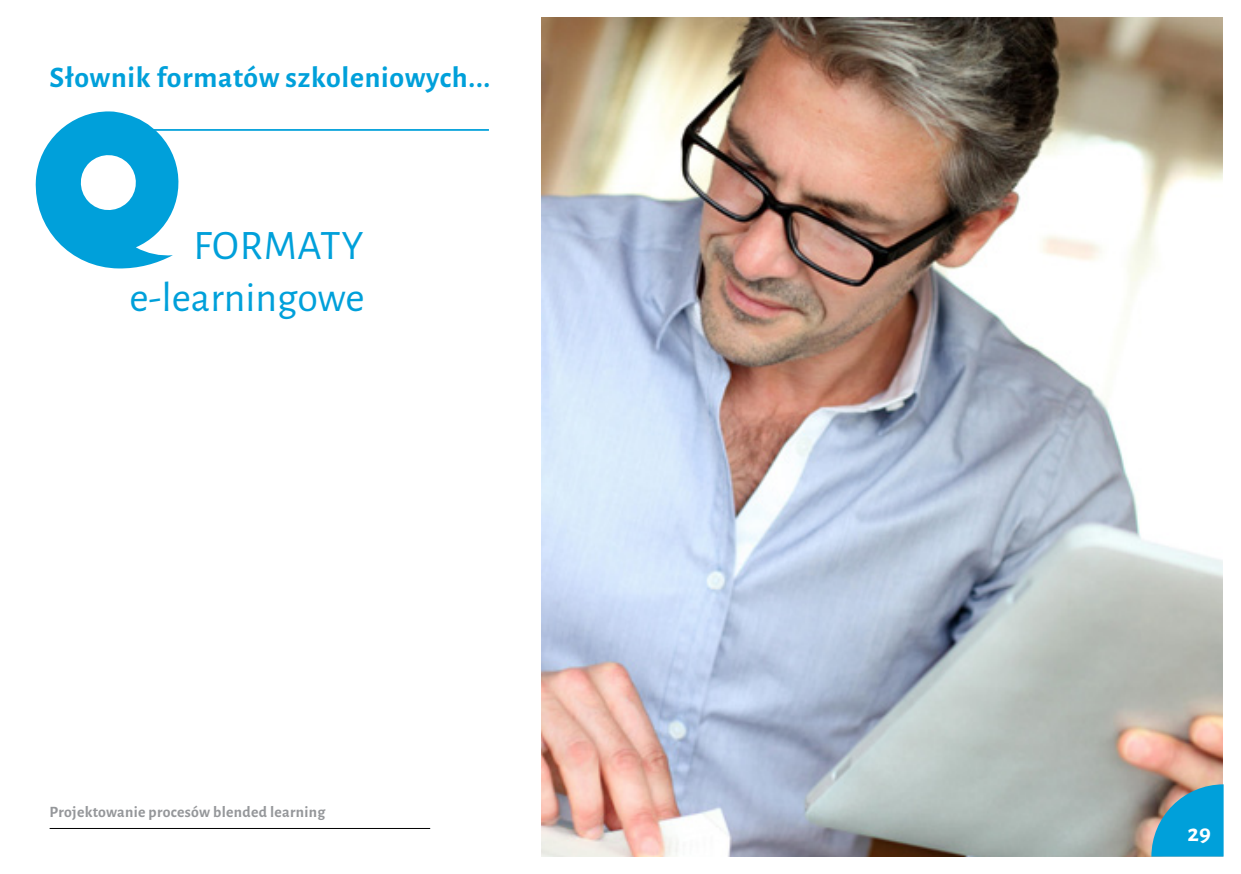
<style>
.page{position:relative;width:1241px;height:874px;background:#fff}
.page>*{position:absolute;margin:0;border:0;box-sizing:border-box;transform-origin:0 0}
.t1{font:42px/52.5px "Alegreya Sans";color:#00a0da;text-align:right}
.t2{font:700 29.75px "Alegreya Sans";letter-spacing:.025em;color:#00a0da}
.t3{font:700 24.5px "Alegreya Sans";color:#fff}
.t4{font:700 15.75px "Alegreya Sans";letter-spacing:.02em;color:#95979a}
</style>
<div class="page">
<hr style="left:102px;top:129px;width:387px;height:2px;background:#00a0da">
<img style="left:541px;top:17px;width:681px;height:839px">
<svg style="left:1151px;top:784px;width:72px;height:72px;background:#2396bf"></svg>
<hr style="left:50px;top:827px;width:380px;height:1px;background:#000">
<svg style="left:35px;top:111px;width:151px;height:157px"></svg>
<h2 class="t2" style="left:50px;top:55px;width:442px">Słownik formatów szkoleniowych...</h2>
<h1 class="t1" style="left:130px;top:217px;width:236px">FORMATY e-learningowe</h1>
<p class="t4" style="left:50px;top:800px;width:277px">Projektowanie procesów blended learning</p>
<h3 class="t3" style="left:1187px;top:814px;width:25px">29</h3>
</div>
